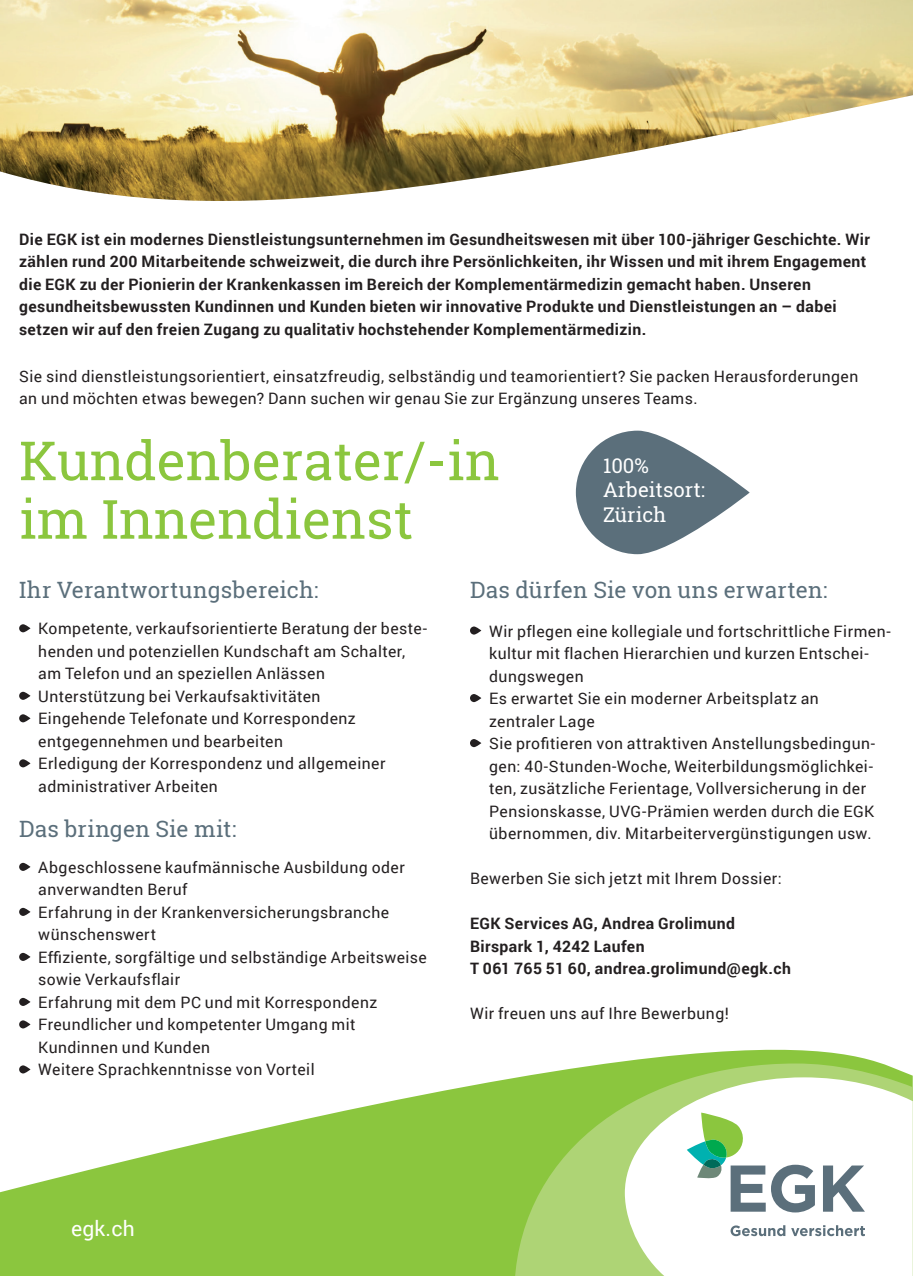
<style>
.page{position:relative;width:913px;height:1276px;background:#fff}
.page>*{position:absolute;margin:0;border:0;box-sizing:border-box;transform-origin:0 0}
.t1{font:54px "Roboto Slab";color:#8bc63e}
.Grundtext{font:22.5px "Roboto Slab";letter-spacing:.005em;color:#5b6f7b}
.t2{font:21.15px "Roboto";color:#fff}
.t3{font:20.25px/24.8px "Roboto Slab";color:#fff}
.Grundtext-2{font:15.75px/22.5px "Roboto";letter-spacing:.03em;color:#231f20}
.Grundtext-3{font:700 15.75px/22.5px "Roboto";letter-spacing:.025em;color:#231f20}
</style>
<div class="page">
<img style="left:0;top:0;width:912px;height:201px">
<svg style="left:575px;top:431px;width:174px;height:123px;fill:#5b6f7b"></svg>
<svg style="left:19px;top:624px;width:11px;height:8px"></svg>
<svg style="left:19px;top:692px;width:11px;height:8px"></svg>
<svg style="left:19px;top:714px;width:11px;height:8px"></svg>
<svg style="left:19px;top:759px;width:11px;height:8px"></svg>
<svg style="left:19px;top:863px;width:11px;height:8px"></svg>
<svg style="left:19px;top:908px;width:11px;height:8px"></svg>
<svg style="left:19px;top:953px;width:11px;height:8px"></svg>
<svg style="left:470px;top:626px;width:11px;height:8px"></svg>
<svg style="left:470px;top:694px;width:11px;height:8px"></svg>
<svg style="left:470px;top:739px;width:11px;height:8px"></svg>
<svg style="left:0;top:997px;width:880px;height:279px"></svg>
<svg style="left:514px;top:1063px;width:398px;height:213px;background:#a0cf60"></svg>
<svg style="left:624px;top:1077px;width:288px;height:199px"></svg>
<svg style="left:686px;top:1112px;width:128px;height:100px"></svg>
<svg style="left:822px;top:1165px;width:42px;height:46px"></svg>
<svg style="left:730px;top:1225px;width:134px;height:11px"></svg>
<p class="Grundtext-3" style="left:19px;top:227px;width:851px">Die EGK ist ein modernes Dienstleistungsunternehmen im Gesundheitswesen mit über 100-jähriger Geschichte. Wir zählen rund 200 Mitarbeitende schweizweit, die durch ihre Persönlichkeiten, ihr Wissen und mit ihrem Engagement die EGK zu der Pionierin der Krankenkassen im Bereich der Komplementärmedizin gemacht haben. Unseren gesundheitsbewussten Kundinnen und Kunden bieten wir innovative Produkte und Dienstleistungen an – dabei setzen wir auf den freien Zugang zu qualitativ hochstehender Komplementärmedizin.</p>
<p class="Grundtext-2" style="left:19px;top:364px;width:840px">Sie sind dienstleistungsorientiert, einsatzfreudig, selbständig und teamorientiert? Sie packen Herausforderungen an und möchten etwas bewegen? Dann suchen wir genau Sie zur Ergänzung unseres Teams.</p>
<p class="t1" style="left:19px;top:423px;width:482px">Kundenberater/-in</p>
<p class="t1" style="left:19px;top:482px;width:395px">im Innendienst</p>
<p class="t3" style="left:602px;top:453px;width:103px">100%<br>Arbeitsort:<br>Zürich</p>
<p class="Grundtext" style="left:19px;top:575px;width:301px">Ihr Verantwortungsbereich:</p>
<p class="Grundtext-2" style="left:38px;top:617px;width:390px">Kompetente, verkaufsorientierte Beratung der beste&shy;henden und potenziellen Kundschaft am Schalter, am Telefon und an speziellen Anlässen</p>
<p class="Grundtext-2" style="left:38px;top:684px;width:283px">Unterstützung bei Verkaufsaktivitäten</p>
<p class="Grundtext-2" style="left:38px;top:707px;width:319px">Eingehende Telefonate und Korrespondenz entgegennehmen und bearbeiten</p>
<p class="Grundtext-2" style="left:38px;top:752px;width:348px">Erledigung der Korrespondenz und allgemeiner administrativer Arbeiten</p>
<p class="Grundtext" style="left:19px;top:813px;width:218px">Das bringen Sie mit:</p>
<p class="Grundtext-2" style="left:38px;top:855px;width:368px">Abgeschlossene kaufmännische Ausbildung oder anverwandten Beruf</p>
<p class="Grundtext-2" style="left:38px;top:900px;width:352px">Erfahrung in der Krankenversicherungsbranche wünschenswert</p>
<p class="Grundtext-2" style="left:38px;top:945px;width:390px">Effiziente, sorgfältige und selbständige Arbeitsweise sowie Verkaufsflair</p>
<p class="Grundtext-2" style="left:38px;top:990px;width:340px">Erfahrung mit dem PC und mit Korrespondenz</p>
<p class="Grundtext-2" style="left:38px;top:1013px;width:319px">Freundlicher und kompetenter Umgang mit<br>Kundinnen und Kunden</p>
<p class="Grundtext-2" style="left:38px;top:1058px;width:278px">Weitere Sprachkenntnisse von Vorteil</p>
<p class="Grundtext" style="left:470px;top:575px;width:358px">Das dürfen Sie von uns erwarten:</p>
<p class="Grundtext-2" style="left:489px;top:619px;width:403px">Wir pflegen eine kollegiale und fortschrittliche Firmen&shy;kultur mit flachen Hierarchien und kurzen Entschei&shy;dungswegen</p>
<p class="Grundtext-2" style="left:489px;top:686px;width:331px">Es erwartet Sie ein moderner Arbeitsplatz an zentraler Lage</p>
<p class="Grundtext-2" style="left:489px;top:731px;width:387px">Sie profitieren von attraktiven Anstellungsbedingun&shy;gen: 40-Stunden-Woche, Weiterbildungsmöglichkei&shy;ten, zusätzliche Ferientage, Vollversicherung in der Pensionskasse, UVG-Prämien werden durch die EGK übernommen, div. Mitarbeitervergünstigungen usw.</p>
<p class="Grundtext-2" style="left:470px;top:866px;width:313px">Bewerben Sie sich jetzt mit Ihrem Dossier:</p>
<p class="Grundtext-3" style="left:470px;top:911px;width:266px">EGK Services AG, Andrea Grolimund</p>
<p class="Grundtext-3" style="left:470px;top:934px;width:176px">Birspark 1, 4242 Laufen</p>
<p class="Grundtext-3" style="left:470px;top:956px;width:322px">T 061 765 51 60, andrea.grolimund@egk.ch</p>
<p class="Grundtext-2" style="left:470px;top:1001px;width:260px">Wir freuen uns auf Ihre Bewerbung!</p>
<p class="t2" style="left:71px;top:1213px;width:65px">egk.ch</p>
</div>
